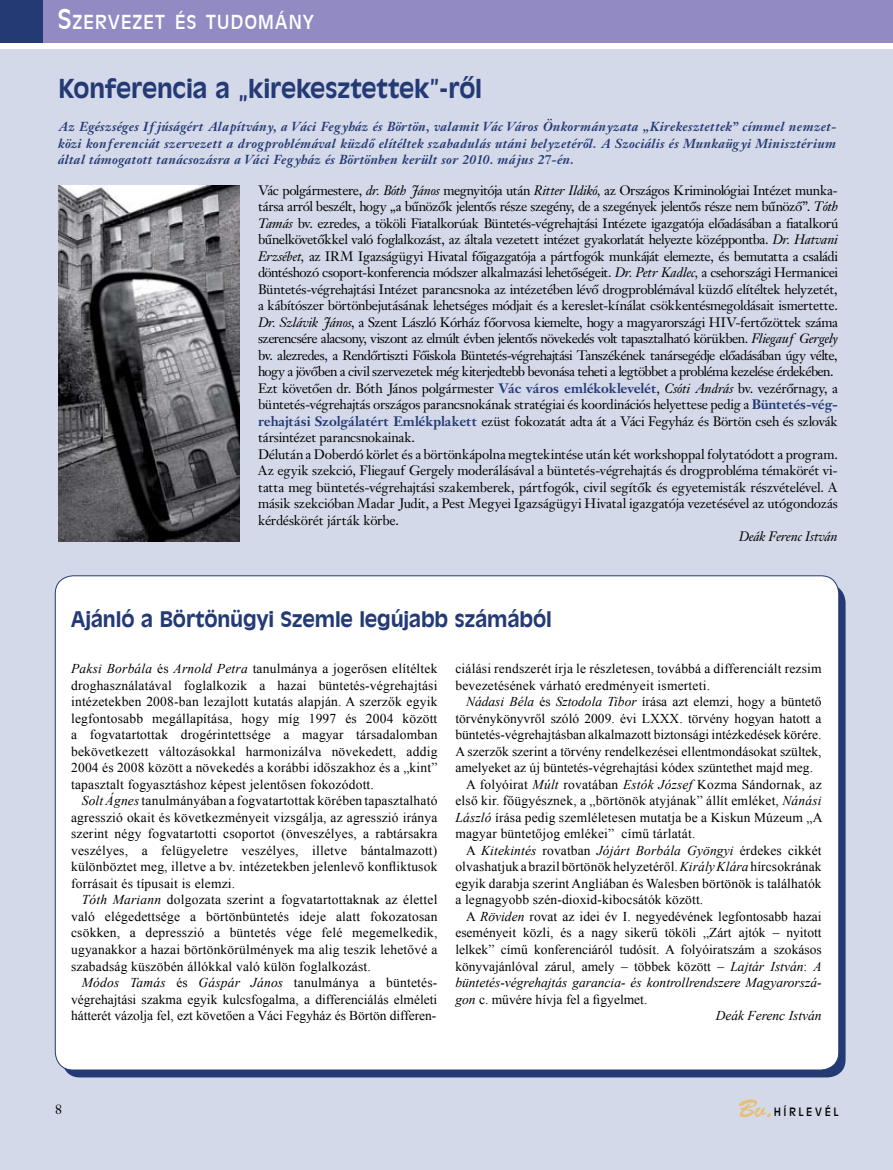
<style>
.page{position:relative;width:893px;height:1170px;background:#fff}
.page>*{position:absolute;margin:0;border:0;box-sizing:border-box;transform-origin:0 0}
.t1{font:25.5px "Incised 901 HU Bold";letter-spacing:-.01em;color:#243a75}
.t2{font:25.2px "Brush Script Std";color:#e6c077}
.t3{font:21px "Incised 901 HU Bold";letter-spacing:-.01em;color:#243a75}
.t4{font:18.9px "Incised 901 HU Normal";letter-spacing:.04em;color:#fff}
.t5{font:13.5px/16.5px "Times New Roman";letter-spacing:.01em;color:#000;text-align:justify}
.t6{font:13.5px/16.5px "Janson Text PFL";letter-spacing:-.005em;color:#000}
.t7{font:italic 13.5px "Times New Roman";color:#000}
.t8{font:italic 13.5px "Janson Text PFL";letter-spacing:-.01em;color:#000}
.t9{font:italic 700 12.9px/16.5px "Janson Text PFL";letter-spacing:.025em;color:#243a75;text-align:justify}
.t10{font:11.25px "Incised 901 HU Normal";letter-spacing:.24em;color:#000;scale:.95 1}
.s1{font-size:27px}
.s2{font-style:italic}
.s3{font-weight:700;color:#243a75}
.s4{font-style:normal}
</style>
<div class="page">
<div style="left:0;top:49px;width:893px;height:1120px;background:#d4d9e9"></div>
<div style="left:62px;top:584px;width:784px;height:493px;background:#243a75;border-radius:18px"></div>
<div style="left:55px;top:575px;width:784px;height:494px;background:#fff;border-radius:18px"></div>
<div style="left:0;top:0;width:893px;height:43px;background:#918ac3"></div>
<div style="left:0;top:0;width:43px;height:43px;background:#243a75"></div>
<img style="left:58px;top:185px;width:182px;height:356px">
<h3 class="t4" style="left:57px;top:11px;width:28px"><span class="s1">S</span>ZERVEZET</h3>
<h3 class="t4" style="left:175px;top:11px;width:140px">ÉS TUDOMÁNY</h3>
<h1 class="t1" style="left:58px;top:74px;width:425px">Konferencia a „kirekesztettek”-rõl</h1>
<p class="t9" style="left:58px;top:118px;width:780px">Az Egészséges Ifjúságért Alapítvány, a Váci Fegyház és Börtön, valamit Vác Város Önkormányzata „Kirekesztettek” címmel nemzet&shy;közi konferenciát szervezett a drogproblémával küzdő elítéltek szabadulás utáni helyzetéről. A Szociális és Munkaügyi Minisztérium által támogatott tanácsozásra a Váci Fegyház és Börtönben került sor 2010. május 27-én.</p>
<p class="t6" style="left:258px;top:181px;width:581px">Vác polgármestere, <span class="s2">dr. Bóth János</span> megnyitója után <span class="s2">Ritter Ildikó,</span> az Országos Kriminológiai Intézet munka&shy;társa arról beszélt, hogy „a bűnözők jelentős része szegény, de a szegények jelentős része nem bűnöző”. <span class="s2">Tóth Tamás</span> bv. ezredes, a tököli Fiatalkorúak Büntetés-végrehajtási Intézete igazgatója előadásában a fiatalkorú bűnelkövetőkkel való foglalkozást, az általa vezetett intézet gyakorlatát helyezte középpontba. <span class="s2">Dr. Hatvani Erzsébet,</span> az IRM Igazságügyi Hivatal főigazgatója a pártfogók munkáját elemezte, és bemutatta a családi döntéshozó csoport-konferencia módszer alkalmazási lehetőségeit. <span class="s2">Dr. Petr Kadlec,</span> a csehországi Hermanicei Büntetés-végrehajtási Intézet parancsnoka az intézetében lévő drogproblémával küzdő elítéltek helyzetét, a kábítószer börtönbejutásának lehetséges módjait és a kereslet-kínálat csökkentésmegoldásait ismertette.<br><span class="s2">Dr. Szlávik János</span>, a Szent László Kórház főorvosa kiemelte, hogy a magyarországi HIV-fertőzöttek száma szerencsére alacsony, viszont az elmúlt évben jelentős növekedés volt tapasztalható körükben. <span class="s2">Fliegauf Gergely </span>bv. alezredes, a Rendőrtiszti Főiskola Büntetés-végrehajtási Tanszékének tanársegédje előadásában úgy vélte, hogy a jövőben a civil szervezetek még kiterjedtebb bevonása teheti a legtöbbet a probléma kezelése érdekében.<br>Ezt követően dr. Bóth János polgármester <span class="s3">Vác város emlékoklevelét</span>, <span class="s2">Csóti András</span> bv. vezérőrnagy, a büntetés-végrehajtás országos parancsnokának stratégiai és koordinációs helyettese pedig a <span class="s3">Büntetés-vég&shy;rehajtási Szolgálatért Emlékplakett</span> ezüst fokozatát adta át a Váci Fegyház és Börtön cseh és szlovák társintézet parancsnokainak.<br>Délután a Doberdó körlet és a börtönkápolna megtekintése után két workshoppal folytatódott a program.<br>Az egyik szekció, Fliegauf Gergely moderálásával a büntetés-végrehajtás és drogprobléma témakörét vi&shy;tatta meg büntetés-végrehajtási szakemberek, pártfogók, civil segítők és egyetemisták részvételével. A másik szekcióban Madar Judit, a Pest Megyei Igazságügyi Hivatal igazgatója vezetésével az utógondozás kérdéskörét járták körbe.</p>
<p class="t8" style="left:739px;top:528px;width:100px">Deák Ferenc István</p>
<h3 class="t3" style="left:71px;top:607px;width:482px">Ajánló a Börtönügyi Szemle legújabb számából</h3>
<p class="t5" style="left:71px;top:660px;width:368px"><span class="s2">Paksi Borbála</span> és <span class="s2">Arnold Petra</span> tanulmánya a jogerősen elítéltek droghasználatával foglalkozik a hazai büntetés-végrehajtási intézetekben 2008-ban lezajlott kutatás alapján. A szerzők egyik legfontosabb megállapítása, hogy míg 1997 és 2004 között a fogvatartottak drogérintettsége a magyar társadalomban bekövetkezett változásokkal harmonizálva növekedett, addig 2004 és 2008 között a növekedés a korábbi időszakhoz és a „kint” tapasztalt fogyasztáshoz képest jelentősen fokozódott.</p>
<p class="t5" style="left:71px;top:792px;width:368px;text-indent:11px"><span class="s2">Solt Ágnes</span> tanulmányában a fogvatartottak körében tapasztalható agresszió okait és következményeit vizsgálja, az agresszió iránya szerint négy fogvatartotti csoportot (önveszélyes, a rabtársakra veszélyes, a felügyeletre veszélyes, illetve bántalmazott) különböztet meg, illetve a bv. intézetekben jelenlevő konfliktusok forrásait és típusait is elemzi.</p>
<p class="t5" style="left:71px;top:891px;width:368px;text-indent:11px"><span class="s2">Tóth Mariann</span> dolgozata szerint a fogvatartottaknak az élettel való elégedettsége a börtönbüntetés ideje alatt fokozatosan csökken, a depresszió a büntetés vége felé megemelkedik, ugyanakkor a hazai börtönkörülmények ma alig teszik lehetővé a szabadság küszöbén állókkal való külön foglalkozást.</p>
<p class="t5" style="left:71px;top:973px;width:368px;text-indent:11px"><span class="s2">Módos Tamás</span> és <span class="s2">Gáspár János</span> tanulmánya a büntetés&shy;végrehajtási szakma egyik kulcsfogalma, a differenciálás elméleti hátterét vázolja fel, ezt követően a Váci Fegyház és Börtön differen-</p>
<p class="t5" style="left:455px;top:660px;width:368px">ciálási rendszerét írja le részletesen, továbbá a differenciált rezsim bevezetésének várható eredményeit ismerteti.</p>
<p class="t5" style="left:466px;top:693px;width:357px"><span class="s2">Nádasi Béla</span> és <span class="s2">Sztodola Tibor</span> írása azt elemzi, hogy a büntető</p>
<p class="t5" style="left:455px;top:709px;width:368px">törvénykönyvről szóló 2009. évi LXXX. törvény hogyan hatott a</p>
<p class="t5" style="left:455px;top:726px;width:368px">büntetés-végrehajtásban alkalmazott biztonsági intézkedések körére.</p>
<p class="t5" style="left:455px;top:742px;width:368px">A szerzők szerint a törvény rendelkezései ellentmondásokat szültek,</p>
<p class="t5" style="left:455px;top:759px;width:359px">amelyeket az új büntetés-végrehajtási kódex szüntethet majd meg.</p>
<p class="t5" style="left:466px;top:775px;width:357px">A folyóirat <span class="s2">Múlt</span> rovatában <span class="s2">Estók József</span> Kozma Sándornak, az</p>
<p class="t5" style="left:455px;top:792px;width:368px">első kir. főügyésznek, a „börtönök atyjának” állít emléket, <span class="s2">Nánási</span></p>
<p class="t5" style="left:455px;top:808px;width:369px"><span class="s2">László</span> írása pedig szemléletesen mutatja be a Kiskun Múzeum „A</p>
<p class="t5" style="left:455px;top:825px;width:242px">magyar büntetőjog emlékei” című tárlatát.</p>
<p class="t7" style="left:466px;top:841px;width:357px"><span class="s4">A</span> Kitekintés <span class="s4">rovatban</span> Jójárt Borbála Gyöngyi <span class="s4">érdekes cikkét</span></p>
<p class="t5" style="left:455px;top:858px;width:368px">olvashatjuk a brazil börtönök helyzetéről. <span class="s2">Király Klára</span> hírcsokrának</p>
<p class="t5" style="left:455px;top:874px;width:368px">egyik darabja szerint Angliában és Walesben börtönök is találhatók</p>
<p class="t5" style="left:455px;top:891px;width:249px">a legnagyobb szén-dioxid-kibocsátók között.</p>
<p class="t5" style="left:466px;top:907px;width:357px">A <span class="s2">Röviden</span> rovat az idei év I. negyedévének legfontosabb hazai</p>
<p class="t5" style="left:455px;top:924px;width:368px">eseményeit közli, és a nagy sikerű tököli „Zárt ajtók – nyitott</p>
<p class="t5" style="left:455px;top:940px;width:368px">lelkek” című konferenciáról tudósít. A folyóiratszám a szokásos</p>
<p class="t5" style="left:455px;top:957px;width:368px">könyvajánlóval zárul, amely – többek között – <span class="s2">Lajtár István</span>: <span class="s2">A</span></p>
<p class="t7" style="left:455px;top:973px;width:367px">büntetés-végrehajtás garancia- és kontrollrendszere Magyarorszá-</p>
<p class="t5" style="left:455px;top:990px;width:193px"><span class="s2">gon</span> c. művére hívja fel a figyelmet.</p>
<p class="t7" style="left:716px;top:1006px;width:107px">Deák Ferenc István</p>
<p class="t6" style="left:55px;top:1101px;width:8px">8</p>
<h2 class="t2" style="left:738px;top:1094px;width:37px">Bv.</h2>
<p class="t10" style="left:774px;top:1105px;width:70px">HÍRLE VÉ L</p>
</div>
